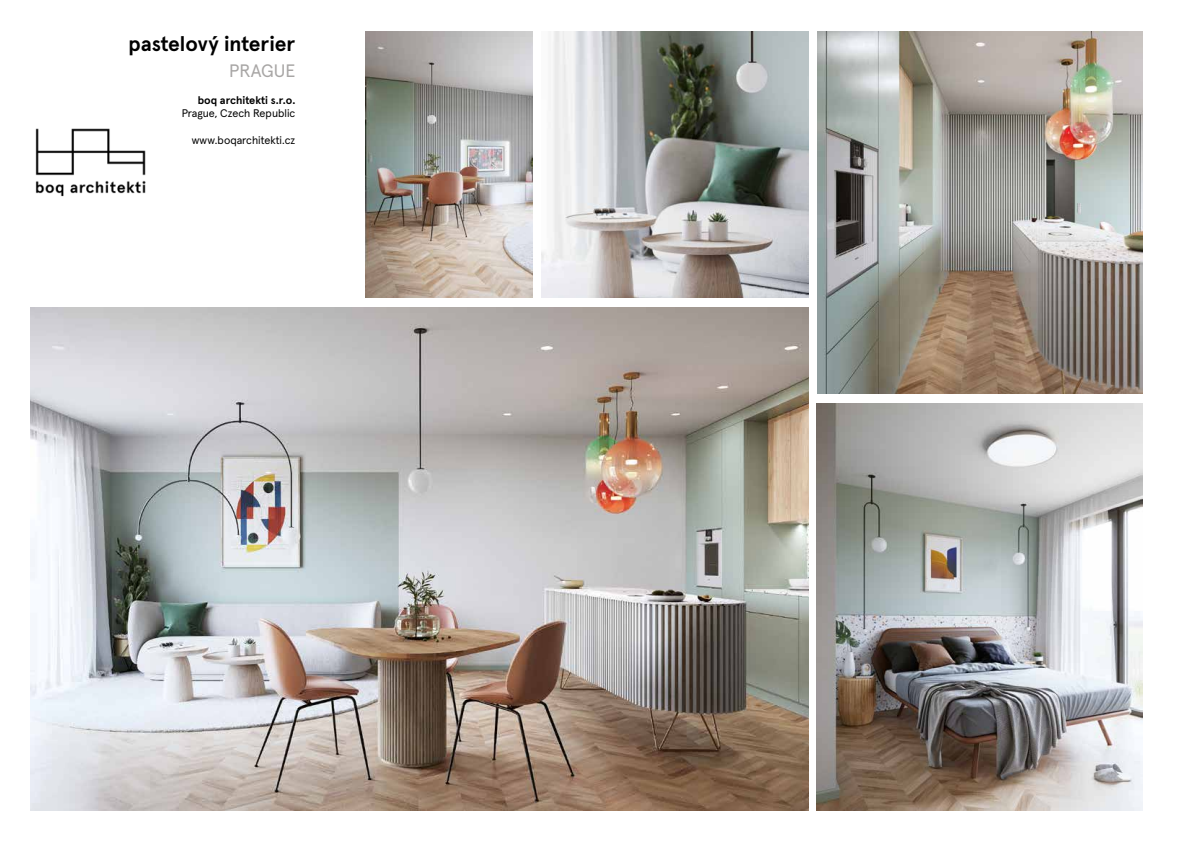
<style>
.page{position:relative;width:1191px;height:842px;background:#fff}
.page>*{position:absolute;margin:0;border:0;box-sizing:border-box;transform-origin:0 0}
.t1{font:700 21px "Apercu Pro";letter-spacing:-.005em;color:#000}
.t2{font:18px "Apercu Pro";color:#a8a6a5}
.t3{font:11px "Apercu Pro";color:#000}
.t4{font:700 11px "Apercu Pro";color:#000}
</style>
<div class="page">
<img style="left:541px;top:31px;width:267px;height:267px">
<img style="left:365px;top:31px;width:167px;height:267px">
<img style="left:31px;top:308px;width:777px;height:503px">
<img style="left:816px;top:404px;width:326px;height:407px">
<img style="left:35px;top:128px;width:111px;height:69px">
<img style="left:817px;top:31px;width:325px;height:362px">
<h1 class="t1" style="left:129px;top:27px;width:168px">pastelový interier</h1>
<h2 class="t2" style="left:229px;top:57px;width:34px">PRAGU</h2>
<h2 class="t2" style="left:285px;top:57px;width:12px">E</h2>
<p class="t4" style="left:198px;top:92px;width:99px">boq architekti s.r.o.</p>
<p class="t3" style="left:182px;top:105px;width:115px">Prague, Czech Republic</p>
<p class="t3" style="left:192px;top:132px;width:105px">www.boqarchitekti.cz</p>
</div>
